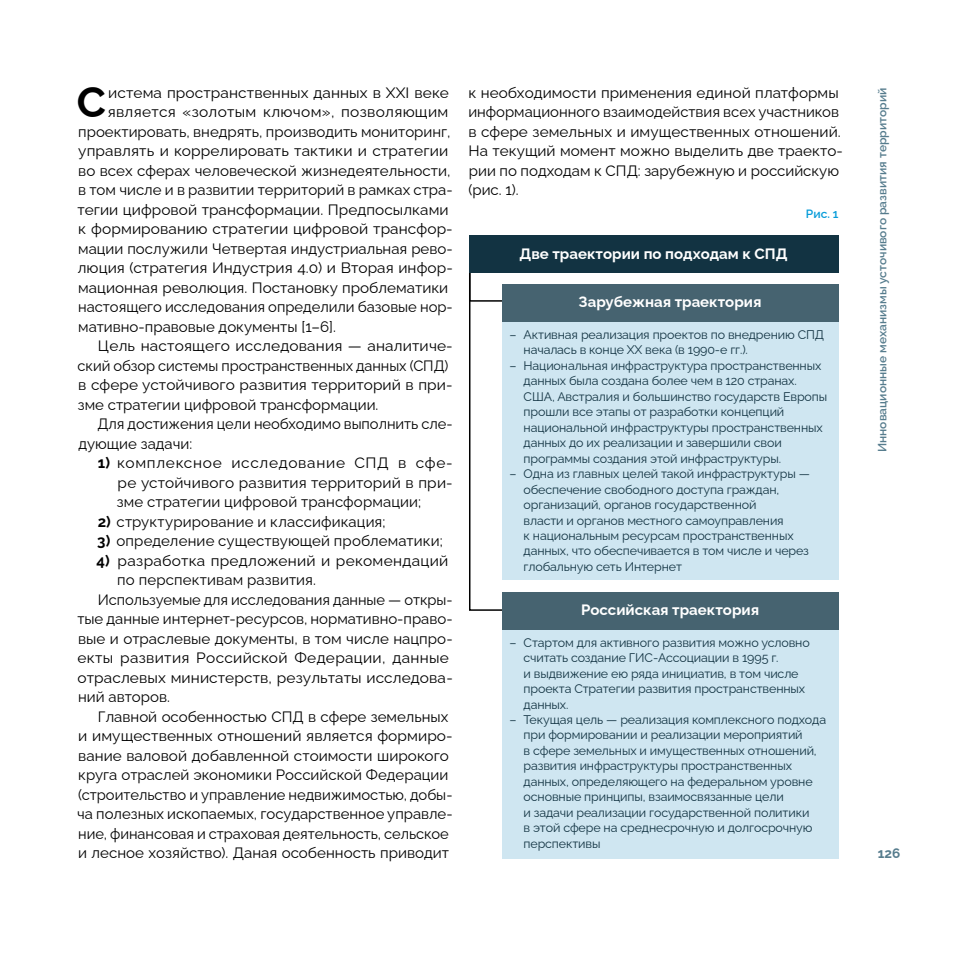
<style>
.page{position:relative;width:956px;height:956px;background:#fff}
.page>*{position:absolute;margin:0;border:0;box-sizing:border-box;transform-origin:0 0}
.t1{font:700 42.45px "Raleway";color:#000}
.t2{font:15px/19.5px "Raleway";color:#000}
.t3{font:15px "Raleway";letter-spacing:.02em;color:#000}
.t4{font:700 15px "Raleway";color:#fff}
.t5{font:700 13.5px "Raleway";color:#567c8d}
.t6{font:12.45px/15.5px "Raleway";letter-spacing:-.01em;color:#123342}
.t7{font:600 12px "Raleway";color:#567c8d}
.t8{font:600 12px "Raleway";color:#079cd9}
.s1{font-weight:700}
</style>
<div class="page">
<svg style="left:469px;top:272px;width:36px;height:339px"></svg>
<div style="left:469px;top:235px;width:369px;height:37px;background:#123342"></div>
<div style="left:502px;top:284px;width:336px;height:282px;background:#466370"></div>
<div style="left:502px;top:322px;width:336px;height:258px;background:#cfe6f1"></div>
<div style="left:502px;top:592px;width:336px;height:266px;background:#466370"></div>
<div style="left:502px;top:630px;width:336px;height:228px;background:#cfe6f1"></div>
<h1 class="t1" style="left:77px;top:68px;width:31px">С</h1>
<p class="t2" style="left:108px;top:81px;width:342px">истема пространственных данных в XXI веке</p>
<p class="t3" style="left:108px;top:100px;width:342px">является «золотым ключом», позволяющим</p>
<p class="t2" style="left:78px;top:120px;width:374px">проектировать, внедрять, производить мониторинг,</p>
<p class="t2" style="left:78px;top:139px;width:371px">управлять и коррелировать тактики и стратегии</p>
<p class="t2" style="left:78px;top:159px;width:374px">во всех сферах человеческой жизнедеятельности,</p>
<p class="t2" style="left:78px;top:178px;width:376px">в том числе и в развитии территорий в рамках стра-</p>
<p class="t2" style="left:77px;top:198px;width:373px">тегии цифровой трансформации. Предпосылками</p>
<p class="t2" style="left:78px;top:217px;width:376px">к формированию стратегии цифровой трансфор-</p>
<p class="t2" style="left:78px;top:237px;width:376px">мации послужили Четвертая индустриальная рево-</p>
<p class="t2" style="left:78px;top:256px;width:376px">люция (стратегия Индустрия 4.0) и Вторая инфор-</p>
<p class="t2" style="left:78px;top:276px;width:371px">мационная революция. Постановку проблематики</p>
<p class="t2" style="left:78px;top:295px;width:376px">настоящего исследования определили базовые нор-</p>
<p class="t2" style="left:78px;top:315px;width:259px">мативно-правовые документы [1–6].</p>
<p class="t2" style="left:98px;top:334px;width:356px">Цель настоящего исследования — аналитиче-</p>
<p class="t2" style="left:78px;top:354px;width:372px">ский обзор системы пространственных данных (СПД)</p>
<p class="t2" style="left:78px;top:373px;width:376px">в сфере устойчивого развития территорий в при-</p>
<p class="t2" style="left:78px;top:393px;width:302px">зме стратегии цифровой трансформации.</p>
<p class="t2" style="left:98px;top:412px;width:356px">Для достижения цели необходимо выполнить сле-</p>
<p class="t2" style="left:78px;top:432px;width:115px">дующие задачи:</p>
<p class="t2" style="left:117px;top:451px;width:337px;text-align:justify;text-indent:-19px"><span class="s1">1)</span> комплексное исследование СПД в сфе&shy;ре устойчивого развития территорий в при&shy;зме стратегии цифровой трансформации;</p>
<p class="t2" style="left:98px;top:510px;width:289px"><span class="s1">2)</span> структурирование и классификация;</p>
<p class="t2" style="left:97px;top:529px;width:347px"><span class="s1">3)</span> определение существующей проблематики;</p>
<p class="t3" style="left:97px;top:548px;width:353px"><span class="s1">4)</span> разработка предложений и рекомендаций</p>
<p class="t2" style="left:117px;top:568px;width:200px">по перспективам развития.</p>
<p class="t2" style="left:98px;top:588px;width:356px">Используемые для исследования данные — откры-</p>
<p class="t2" style="left:77px;top:607px;width:377px">тые данные интернет-ресурсов, нормативно-право-</p>
<p class="t2" style="left:78px;top:627px;width:376px">вые и отраслевые документы, в том числе нацпро-</p>
<p class="t3" style="left:78px;top:646px;width:373px">екты развития Российской Федерации, данные</p>
<p class="t2" style="left:78px;top:666px;width:377px">отраслевых министерств, результаты исследова-</p>
<p class="t2" style="left:78px;top:685px;width:93px">ний авторов.</p>
<p class="t2" style="left:98px;top:705px;width:352px">Главной особенностью СПД в сфере земельных</p>
<p class="t2" style="left:78px;top:724px;width:376px">и имущественных отношений является формиро-</p>
<p class="t2" style="left:78px;top:744px;width:372px">вание валовой добавленной стоимости широкого</p>
<p class="t2" style="left:78px;top:763px;width:371px">круга отраслей экономики Российской Федерации</p>
<p class="t2" style="left:78px;top:783px;width:376px">(строительство и управление недвижимостью, добы-</p>
<p class="t2" style="left:77px;top:802px;width:377px">ча полезных ископаемых, государственное управле-</p>
<p class="t2" style="left:78px;top:822px;width:372px">ние, финансовая и страховая деятельность, сельское</p>
<p class="t2" style="left:78px;top:841px;width:372px">и лесное хозяйство). Даная особенность приводит</p>
<p class="t2" style="left:468px;top:81px;width:376px">к необходимости применения единой платформы информационного взаимодействия всех участников в сфере земельных и имущественных отношений.<br>На текущий момент можно выделить две траекто&shy;рии по подходам к СПД: зарубежную и российскую (рис. 1).</p>
<p class="t8" style="left:806px;top:204px;width:34px">Рис. 1</p>
<p class="t4" style="left:519px;top:242px;width:269px">Две траектории по подходам к СПД</p>
<p class="t4" style="left:578px;top:290px;width:184px">Зарубежная траектория</p>
<p class="t6" style="left:523px;top:325px;width:302px;text-indent:-14px">– Активная реализация проектов по внедрению СПД началась в конце XX века (в 1990-е гг.).</p>
<p class="t6" style="left:523px;top:356px;width:305px;text-indent:-14px">– Национальная инфраструктура пространственных данных была создана более чем в 120 странах.<br>США, Австралия и большинство государств Европы прошли все этапы от разработки концепций национальной инфраструктуры пространственных данных до их реализации и завершили свои программы создания этой инфраструктуры.</p>
<p class="t6" style="left:523px;top:464px;width:288px;text-indent:-14px">– Одна из главных целей такой инфраструктуры — обеспечение свободного доступа граждан, организаций, органов государственной<br>власти и органов местного самоуправления<br>к национальным ресурсам пространственных данных, что обеспечивается в том числе и через глобальную сеть Интернет</p>
<p class="t4" style="left:581px;top:597px;width:180px">Российская траектория</p>
<p class="t6" style="left:523px;top:633px;width:288px;text-indent:-14px">– Стартом для активного развития можно условно считать создание ГИС-Ассоциации в 1995 г.<br>и выдвижение ею ряда инициатив, в том числе проекта Стратегии развития пространственных данных.</p>
<p class="t6" style="left:523px;top:710px;width:304px;text-indent:-14px">– Текущая цель — реализация комплексного подхода при формировании и реализации мероприятий<br>в сфере земельных и имущественных отношений, развития инфраструктуры пространственных данных, определяющего на федеральном уровне основные принципы, взаимосвязанные цели<br>и задачи реализации государственной политики<br>в этой сфере на среднесрочную и долгосрочную перспективы</p>
<p class="t7" style="left:872px;top:452px;width:366px;rotate:-90deg">Инновационные механизмы усточивого развития территорий</p>
<p class="t5" style="left:878px;top:842px;width:24px">126</p>
</div>
